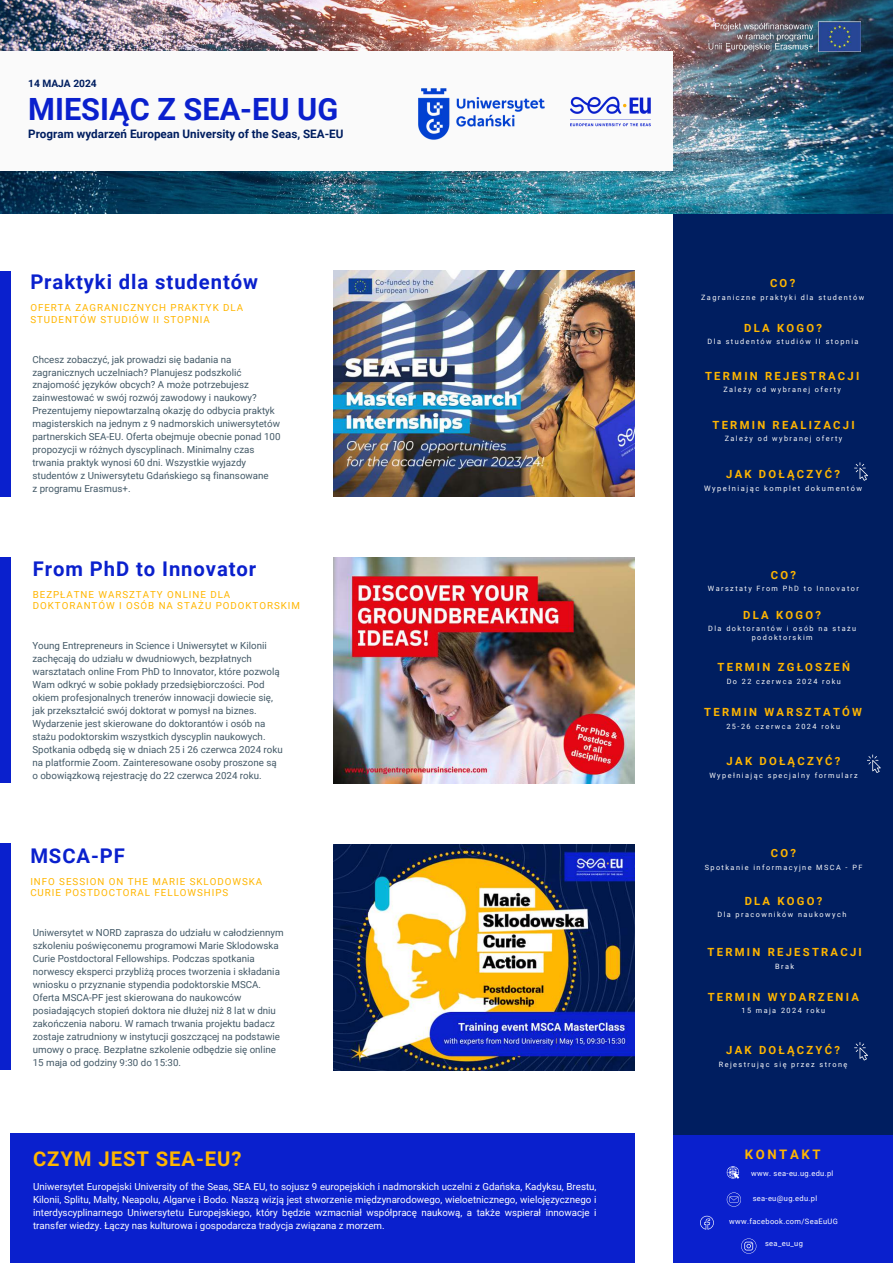
<style>
.page{position:relative;width:893px;height:1263px;background:#fff}
.page>*{position:absolute;margin:0;border:0;box-sizing:border-box;transform-origin:0 0}
.t1{font:700 30.67px "Roboto";color:#0a20cd}
.t2{font:700 20.25px "Roboto";letter-spacing:.045em;color:#0a20cd}
.t3{font:700 20.25px "Roboto";letter-spacing:.045em;color:#ffb600}
.t4{font:700 13.12px "Roboto";letter-spacing:.2em;color:#ffb600}
.t5{font:700 11.7px "Roboto";color:#001e60}
.t6{font:700 11.25px "Roboto";letter-spacing:.2em;color:#ffb600}
.t7{font:700 10.2px "Roboto";color:#001e60}
.t8{font:9.75px/12.9px "Roboto";color:#435967}
.t9{font:9.75px/13px "Roboto";color:#fff;text-align:justify}
.t10{font:9.75px/11.2px "Roboto";letter-spacing:.1em;color:#ffb600}
.t11{font:7.5px "Roboto";letter-spacing:.045em;color:#fff}
.t12{font:7.5px "Roboto";letter-spacing:.2em;color:#fafafa}
.t13{font:7.27px/8.8px "Roboto";letter-spacing:.2em;color:#fafafa;text-align:center}
.t14{font:7.27px "Roboto";color:#fff}
</style>
<div class="page">
<img style="left:333px;top:271px;width:301px;height:225px">
<div style="left:673px;top:213px;width:220px;height:936px;background:#001e60"></div>
<img style="left:0;top:0;width:893px;height:213px">
<div style="left:0;top:51px;width:673px;height:120px;background:#fafafa"></div>
<img style="left:418px;top:88px;width:127px;height:52px">
<img style="left:333px;top:557px;width:301px;height:226px">
<img style="left:333px;top:844px;width:301px;height:226px">
<div style="left:673px;top:1135px;width:220px;height:128px;background:#0a20cd"></div>
<svg style="left:727px;top:1166px;width:12px;height:12px"></svg>
<div style="left:0;top:271px;width:10px;height:225px;background:#0a20cd"></div>
<div style="left:0;top:557px;width:10px;height:226px;background:#0a20cd"></div>
<div style="left:0;top:843px;width:10px;height:227px;background:#0a20cd"></div>
<svg style="left:700px;top:1216px;width:14px;height:13px"></svg>
<div style="left:10px;top:1133px;width:624px;height:130px;background:#0a20cd"></div>
<svg style="left:727px;top:1192px;width:14px;height:14px"></svg>
<img style="left:708px;top:22px;width:153px;height:30px">
<svg style="left:854px;top:462px;width:14px;height:19px"></svg>
<svg style="left:854px;top:1042px;width:14px;height:18px"></svg>
<svg style="left:741px;top:1238px;width:15px;height:15px"></svg>
<img style="left:548px;top:96px;width:125px;height:80px">
<svg style="left:867px;top:754px;width:14px;height:19px"></svg>
<p class="t7" style="left:28px;top:76px;width:70px">14 MAJA 2024</p>
<h1 class="t1" style="left:28px;top:88px;width:311px">MIESIĄC Z SEA-EU UG</h1>
<p class="t5" style="left:28px;top:126px;width:317px">Program wydarzeń European University of the Seas, SEA-EU</p>
<h2 class="t2" style="left:30px;top:268px;width:229px">Praktyki dla studentów</h2>
<p class="t10" style="left:30px;top:302px;width:214px">OFERTA ZAGRANICZNYCH PRAKTYK DLA<br>STUDENTÓW STUDIÓW II STOPNIA</p>
<p class="t8" style="left:32px;top:352px;width:249px">Chcesz zobaczyć, jak prowadzi się badania na zagranicznych uczelniach? Planujesz podszkolić znajomość języków obcych? A może potrzebujesz zainwestować w swój rozwój zawodowy i naukowy?<br>Prezentujemy niepowtarzalną okazję do odbycia praktyk magisterskich na jednym z 9 nadmorskich uniwersytetów partnerskich SEA-EU. Oferta obejmuje obecnie ponad 100 propozycji w różnych dyscyplinach. Minimalny czas trwania praktyk wynosi 60 dni. Wszystkie wyjazdy studentów z Uniwersytetu Gdańskiego są finansowane<br>z programu Erasmus+.</p>
<h2 class="t2" style="left:33px;top:555px;width:225px">From PhD to Innovator</h2>
<p class="t10" style="left:33px;top:589px;width:269px">BEZPŁATNE WARSZTATY ONLINE DLA<br>DOKTORANTÓW I OSÓB NA STAŻU PODOKTORSKIM</p>
<p class="t8" style="left:32px;top:639px;width:252px">Young Entrepreneurs in Science i Uniwersytet w Kilonii zachęcają do udziału w dwudniowych, bezpłatnych warsztatach online From PhD to Innovator, które pozwolą Wam odkryć w sobie pokłady przedsiębiorczości. Pod okiem profesjonalnych trenerów innowacji dowiecie się, jak przekształcić swój doktorat w pomysł na biznes.<br>Wydarzenie jest skierowane do doktorantów i osób na stażu podoktorskim wszystkich dyscyplin naukowych.<br>Spotkania odbędą się w dniach 25 i 26 czerwca 2024 roku na platformie Zoom. Zainteresowane osoby proszone są o obowiązkową rejestrację do 22 czerwca 2024 roku.</p>
<h2 class="t2" style="left:30px;top:842px;width:96px">MSCA-PF</h2>
<p class="t10" style="left:30px;top:876px;width:233px">INFO SESSION ON THE MARIE SKLODOWSKA<br>CURIE POSTDOCTORAL FELLOWSHIPS</p>
<p class="t8" style="left:33px;top:926px;width:252px">Uniwersytet w NORD zaprasza do udziału w całodziennym szkoleniu poświęconemu programowi Marie Sklodowska Curie Postdoctoral Fellowships. Podczas spotkania norwescy eksperci przybliżą proces tworzenia i składania wniosku o przyznanie stypendia podoktorskie MSCA.<br>Oferta MSCA-PF jest skierowana do naukowców posiadających stopień doktora nie dłużej niż 8 lat w dniu zakończenia naboru. W ramach trwania projektu badacz zostaje zatrudniony w instytucji goszczącej na podstawie umowy o pracę. Bezpłatne szkolenie odbędzie się online 15 maja od godziny 9:30 do 15:30.</p>
<h2 class="t3" style="left:33px;top:1145px;width:210px">CZYM JEST SEA-EU?</h2>
<p class="t9" style="left:33px;top:1180px;width:565px">Uniwersytet Europejski University of the Seas, SEA EU, to sojusz 9 europejskich i nadmorskich uczelni z Gdańska, Kadyksu, Brestu, Kilonii, Splitu, Malty, Neapolu, Algarve i Bodo. Naszą wizją jest stworzenie międzynarodowego, wieloetnicznego, wielojęzycznego i interdyscyplinarnego Uniwersytetu Europejskiego, który będzie wzmacniał współpracę naukową, a także wspierał innowacje i transfer wiedzy. Łączy nas kulturowa i gospodarcza tradycja związana z morzem.</p>
<p class="t6" style="left:770px;top:275px;width:27px">CO?</p>
<p class="t13" style="left:701px;top:292px;width:165px">Zagraniczne praktyki dla studentów</p>
<p class="t6" style="left:744px;top:320px;width:79px">DLA KOGO?</p>
<p class="t13" style="left:707px;top:337px;width:152px">Dla studentów studiów II stopnia</p>
<p class="t6" style="left:705px;top:368px;width:156px">TERMIN REJESTRACJI</p>
<p class="t13" style="left:723px;top:385px;width:119px">Zależy od wybranej oferty</p>
<p class="t6" style="left:712px;top:417px;width:144px">TERMIN REALIZACJI</p>
<p class="t13" style="left:724px;top:434px;width:119px">Zależy od wybranej oferty</p>
<p class="t6" style="left:726px;top:466px;width:115px">JAK DOŁĄCZYĆ?</p>
<p class="t12" style="left:704px;top:483px;width:160px">Wypełniając komplet dokumentów</p>
<p class="t6" style="left:770px;top:567px;width:27px">CO?</p>
<p class="t13" style="left:708px;top:584px;width:153px">Warsztaty From PhD to Innovator</p>
<p class="t6" style="left:743px;top:607px;width:79px">DLA KOGO?</p>
<p class="t13" style="left:708px;top:624px;width:149px">Dla doktorantów i osób na stażu podoktorskim</p>
<p class="t6" style="left:717px;top:659px;width:134px">TERMIN ZGŁOSZEŃ</p>
<p class="t13" style="left:726px;top:676px;width:116px">Do 22 czerwca 2024 roku</p>
<p class="t6" style="left:704px;top:704px;width:159px">TERMIN WARSZTATÓW</p>
<p class="t13" style="left:726px;top:721px;width:115px">25-26 czerwca 2024 roku</p>
<p class="t6" style="left:726px;top:753px;width:115px">JAK DOŁĄCZYĆ?</p>
<p class="t13" style="left:709px;top:770px;width:150px">Wypełniając specjalny formularz</p>
<p class="t6" style="left:771px;top:845px;width:27px">CO?</p>
<p class="t13" style="left:704px;top:862px;width:159px">Spotkanie informacyjne MSCA - PF</p>
<p class="t6" style="left:744px;top:893px;width:79px">DLA KOGO?</p>
<p class="t13" style="left:717px;top:910px;width:130px">Dla pracowników naukowych</p>
<p class="t6" style="left:707px;top:944px;width:156px">TERMIN REJESTRACJI</p>
<p class="t14" style="left:775px;top:961px;width:21px">Brak</p>
<p class="t6" style="left:708px;top:989px;width:153px">TERMIN WYDARZENIA</p>
<p class="t13" style="left:741px;top:1006px;width:85px">15 maja 2024 roku</p>
<p class="t6" style="left:726px;top:1042px;width:115px">JAK DOŁĄCZYĆ?</p>
<p class="t13" style="left:719px;top:1059px;width:130px">Rejestrując się przez stronę</p>
<h3 class="t4" style="left:744px;top:1145px;width:77px">KONTAKT</h3>
<p class="t11" style="left:752px;top:1193px;width:66px">sea-eu@ug.edu.pl</p>
<p class="t11" style="left:751px;top:1168px;width:84px">www. sea-eu.ug.edu.pl</p>
<p class="t11" style="left:729px;top:1216px;width:110px">www.facebook.com/SeaEuUG</p>
<p class="t11" style="left:765px;top:1238px;width:39px">sea_eu_ug</p>
</div>
